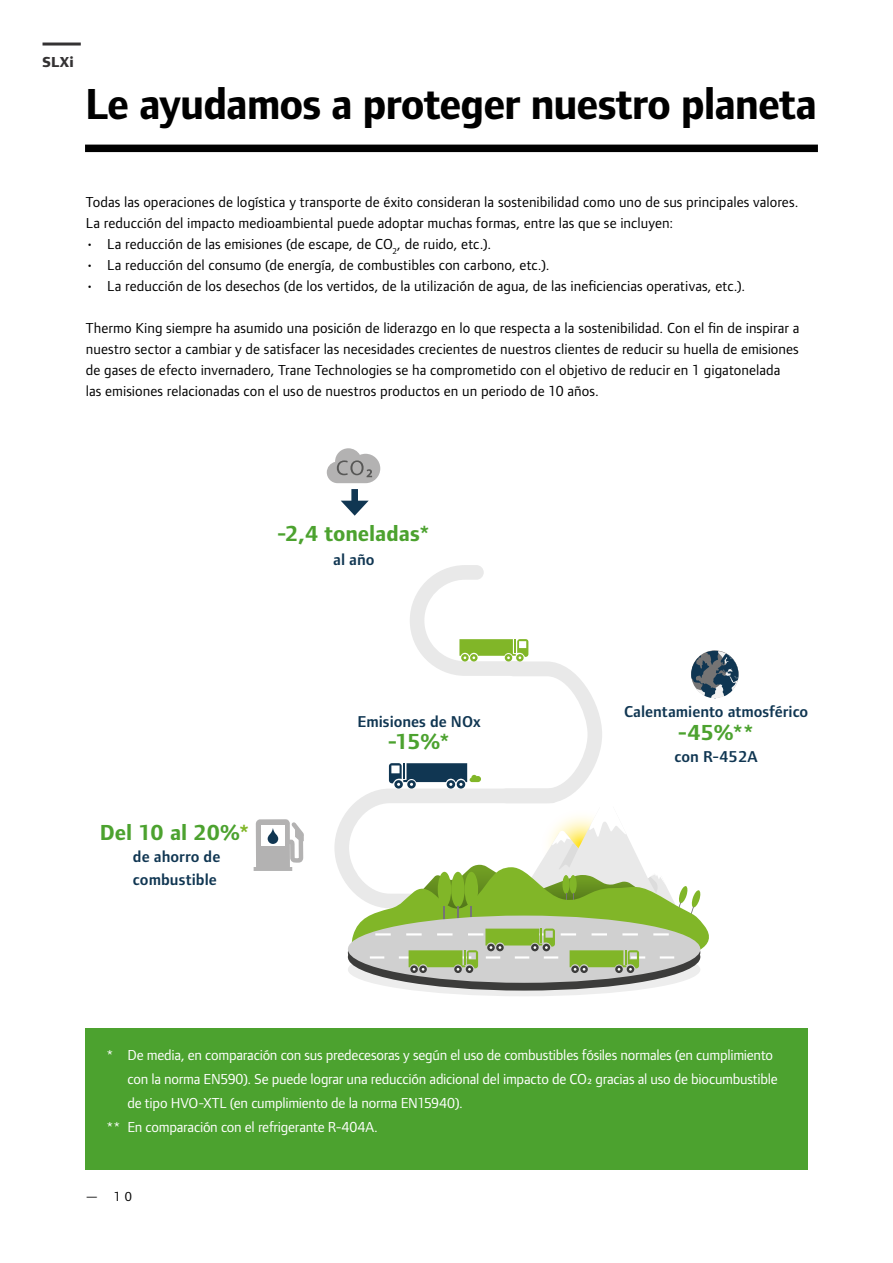
<style>
.page{position:relative;width:893px;height:1263px;background:#fff}
.page>*{position:absolute;margin:0;border:0;box-sizing:border-box;transform-origin:0 0}
.t1{font:700 45px "Foundry Form Sans";letter-spacing:-.025em;color:#000}
.t2{font:700 22.5px "Foundry Form Sans";letter-spacing:-.005em;color:#4ca22f}
.t3{font:600 16.35px/22.5px "Foundry Form Sans";color:#103652}
.t4{font:15px/21px "Foundry Form Sans";letter-spacing:.005em;color:#000}
.t5{font:15px "Foundry Form Sans";letter-spacing:-.015em;color:#fff}
.t6{font:800 15px "Foundry Form Sans";color:#343233}
.t7{font:13.5px "Foundry Form Sans";color:#000}
.s1{color:#81b628}
</style>
<div class="page">
<div style="left:85px;top:1028px;width:723px;height:141px;background:#4ca22f"></div>
<hr style="left:43px;top:43px;width:38px;height:3px;background:#343233">
<div style="left:85px;top:145px;width:733px;height:7px;background:#000"></div>
<svg style="left:327px;top:448px;width:53px;height:35px"></svg>
<div style="left:351px;top:489px;width:7px;height:17px;background:#103652"></div>
<svg style="left:341px;top:501px;width:28px;height:15px"></svg>
<div style="left:348px;top:943px;width:352px;height:53px;background:#ededed;border-radius:50%"></div>
<div style="left:348px;top:923px;width:352px;height:67px;background:#3c3c3b;border-radius:50%"></div>
<div style="left:348px;top:915px;width:352px;height:68px;background:#d0d0d0;border-radius:50%"></div>
<div style="left:466px;top:965px;width:7px;height:8px;background:#3c3c3b;border-radius:50%"></div>
<div style="left:627px;top:965px;width:7px;height:8px;background:#3c3c3b;border-radius:50%"></div>
<svg style="left:254px;top:819px;width:50px;height:52px"></svg>
<svg style="left:334px;top:565px;width:404px;height:406px"></svg>
<p class="t6" style="left:43px;top:53px;width:33px">SLXi</p>
<h1 class="t1" style="left:85px;top:78px;width:733px">Le ayudamos a proteger nuestro planeta</h1>
<p class="t4" style="left:86px;top:191px;width:714px">Todas las operaciones de logística y transporte de éxito consideran la sostenibilidad como uno de sus principales valores.<br>La reducción del impacto medioambiental puede adoptar muchas formas, entre las que se incluyen:</p>
<p class="t4" style="left:86px;top:233px;width:407px">• La reducción de las emisiones (de escape, de CO<sub>2</sub>, de ruido, etc.).</p>
<p class="t4" style="left:86px;top:254px;width:465px">• La reducción del consumo (de energía, de combustibles con carbono, etc.).</p>
<p class="t4" style="left:86px;top:275px;width:661px">• La reducción de los desechos (de los vertidos, de la utilización de agua, de las ineficiencias operativas, etc.).</p>
<p class="t4" style="left:86px;top:317px;width:715px">Thermo King siempre ha asumido una posición de liderazgo en lo que respecta a la sostenibilidad. Con el fin de inspirar a nuestro sector a cambiar y de satisfacer las necesidades crecientes de nuestros clientes de reducir su huella de emisiones de gases de efecto invernadero, Trane Technologies se ha comprometido con el objetivo de reducir en 1 gigatonelada las emisiones relacionadas con el uso de nuestros productos en un periodo de 10 años.</p>
<h2 class="t2" style="left:277px;top:521px;width:155px">-2,4 toneladas*</h2>
<p class="t3" style="left:333px;top:549px;width:43px">al año</p>
<h2 class="t2" style="left:100px;top:819px;width:152px">Del 10 al 20%<span class="s1">*</span></h2>
<p class="t3" style="left:133px;top:846px;width:89px">de ahorro de combustible</p>
<p class="t3" style="left:358px;top:710px;width:124px">Emisiones de NOx</p>
<h2 class="t2" style="left:388px;top:728px;width:64px">-15%*</h2>
<p class="t3" style="left:624px;top:700px;width:186px">Calentamiento atmosférico</p>
<h2 class="t2" style="left:678px;top:719px;width:78px">-45%**</h2>
<p class="t3" style="left:675px;top:746px;width:85px">con R-452A</p>
<p class="t5" style="left:106px;top:1046px;width:668px">* De media, en comparación con sus predecesoras y según el uso de combustibles fósiles normales (en cumplimiento</p>
<p class="t5" style="left:128px;top:1070px;width:652px">con la norma EN590). Se puede lograr una reducción adicional del impacto de CO² gracias al uso de biocumbustible</p>
<p class="t5" style="left:128px;top:1094px;width:337px">de tipo HVO-XTL (en cumplimiento de la norma EN15940).</p>
<p class="t5" style="left:106px;top:1118px;width:273px">** En comparación con el refrigerante R-404A.</p>
<p class="t7" style="left:85px;top:1188px;width:49px">— 10</p>
</div>
